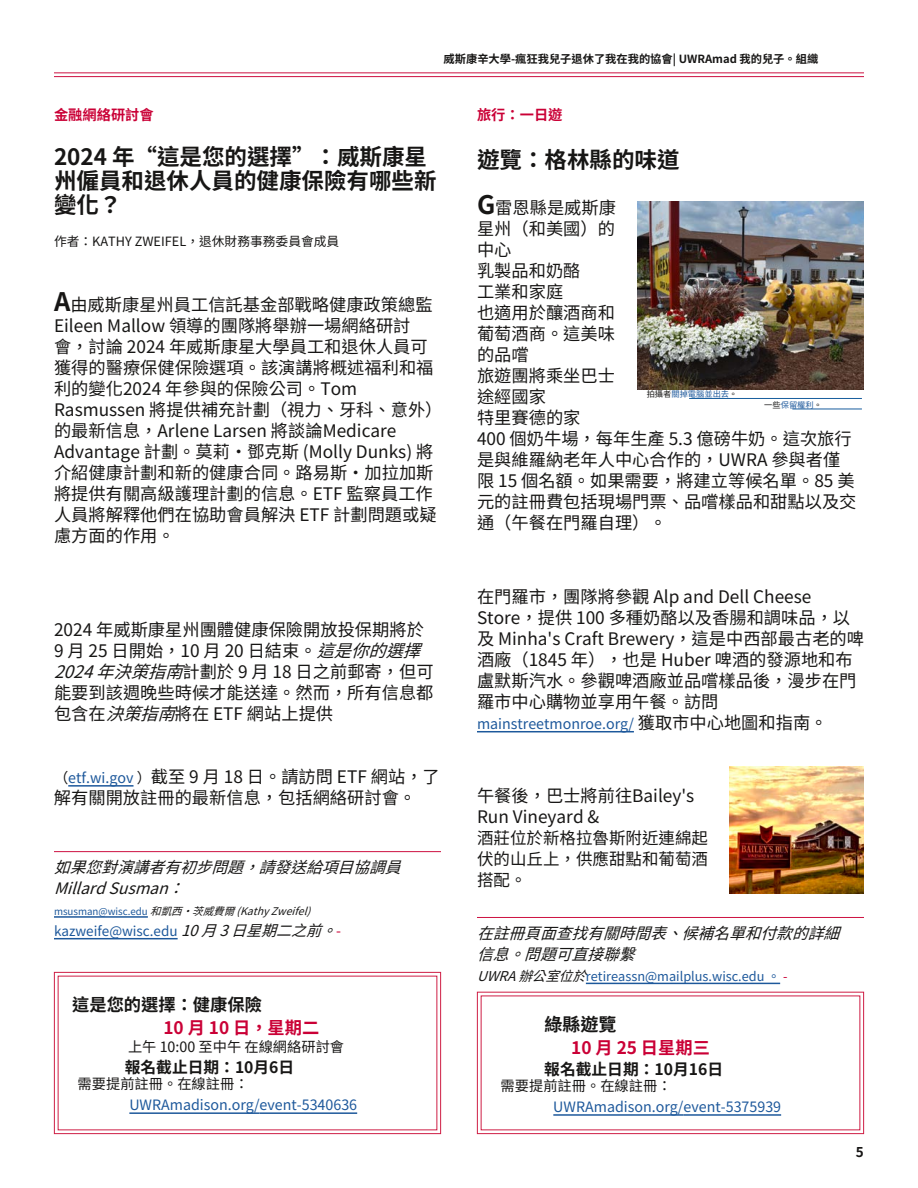
<style>
.page{position:relative;width:918px;height:1188px;background:#fff}
.page>*{position:absolute;margin:0;border:0;box-sizing:border-box;transform-origin:0 0}
.t1{font:700 22.5px/24px "Noto Sans CJ Ktc";color:#171615}
.t2{font:700 18px "Noto Sans CJ Ktc";color:#171615}
.t3{font:17.25px/21px "Noto Sans CJ Ktc";color:#171615}
.t4{font:700 17.25px "Noto Sans CJ Ktc";color:#ca0036}
.t5{font:700 17.25px "Noto Sans CJ Ktc";color:#171615}
.t6{font:16.5px/21px "Noto Sans CJ Ktc";color:#171615;text-align:justify}
.t7{font:italic 15.75px/21px "Noto Sans CJ Ktc";color:#171615}
.t8{font:700 15.75px "Noto Sans CJ Ktc";color:#171615}
.t9{font:14.25px "Noto Sans CJ Ktc";color:#1d589b}
.t10{font:14.25px "Noto Sans CJ Ktc";color:#171615}
.t11{font:700 14.25px "Noto Sans CJ Ktc";color:#ca0036}
.t12{font:13.5px "Noto Sans CJ Ktc";color:#1d589b}
.t13{font:700 13.5px "Noto Sans CJ Ktc";color:#171615}
.t14{font:12.75px "Noto Sans CJ Ktc";color:#1d589b}
.t15{font:12.75px "Noto Sans CJ Ktc";color:#171615}
.t16{font:700 11.25px "Noto Sans CJ Ktc";color:#171615}
.t17{font:italic 10.5px "Noto Sans CJ Ktc";color:#171615}
.t18{font:8.25px "Noto Sans CJ Ktc";color:#1d589b}
.s1{font-weight:700;font-size:25.5px}
.s2{color:#171615}
.s3{font-style:italic}
.s4{font-size:17.25px;color:#171615}
.s5{font-size:14.25px}
.s6{font-size:14.25px;color:#1d589b}
.s7{font-style:normal;font-size:9.75px;color:#1d589b}
.s8{font-style:italic;font-size:15px;color:#171615}
.s9{font-size:14.25px;color:#ca0036}
.s10{font-style:italic;font-size:13.5px;color:#171615}
.s11{color:#ca0036}
</style>
<div class="page">
<hr style="left:54px;top:72px;width:810px;height:1px;background:#cd1141">
<hr style="left:54px;top:76px;width:810px;height:1px;background:#cd1141">
<hr style="left:54px;top:851px;width:387px;height:1px;background:#cd1141">
<svg style="left:54px;top:972px;width:387px;height:162px"></svg>
<hr style="left:477px;top:917px;width:387px;height:1px;background:#cd1141">
<img style="left:638px;top:201px;width:226px;height:189px">
<hr style="left:689px;top:398px;width:173px;height:1px;background:#175d9e">
<hr style="left:792px;top:409px;width:70px;height:1px;background:#175d9e">
<svg style="left:477px;top:991px;width:387px;height:143px"></svg>
<img style="left:729px;top:766px;width:135px;height:128px">
<hr style="left:477px;top:731px;width:157px;height:1px;background:#1d589b">
<hr style="left:68px;top:785px;width:66px;height:2px;background:#1d589b">
<hr style="left:54px;top:916px;width:94px;height:2px;background:#1d589b">
<hr style="left:54px;top:938px;width:124px;height:1px;background:#1d589b">
<hr style="left:586px;top:983px;width:194px;height:1px;background:#1d589b">
<hr style="left:129px;top:1112px;width:131px;height:2px;background:#1d589b">
<hr style="left:260px;top:1112px;width:97px;height:2px;background:#1d589b">
<hr style="left:553px;top:1114px;width:131px;height:2px;background:#1d589b">
<hr style="left:684px;top:1114px;width:97px;height:2px;background:#1d589b">
<p class="t16" style="left:444px;top:50px;width:376px">威斯康⾟⼤學-瘋狂我兒⼦退休了我在我的協會| UWRAmad 我的兒⼦。組織</p>
<p class="t11" style="left:54px;top:103px;width:101px">⾦融網絡研討會</p>
<p class="t11" style="left:477px;top:103px;width:87px">旅⾏：⼀⽇遊</p>
<h1 class="t1" style="left:54px;top:143px;width:384px">2024 年“這是您的選擇”：威斯康星州僱員和退休⼈員的健康保險有哪些新變化？</h1>
<h1 class="t1" style="left:477px;top:146px;width:204px">遊覽：格林縣的味道</h1>
<p class="t3" style="left:477px;top:196px;width:381px"><span class="s1">G</span>雷恩縣是威斯康<br>星州（和美國）的<br>中⼼<br>乳製品和奶酪<br>⼯業和家庭<br>也適⽤於釀酒商和<br>葡萄酒商。這美味<br>的品嚐<br>旅遊團將乘坐巴⼠<br>途經國家<br>特⾥賽德的家<br>400 個奶⽜場，每年⽣產 5.3 億磅⽜奶。這次旅⾏是與維羅納⽼年⼈中⼼合作的，UWRA 參與者僅限 15 個名額。如果需要，將建⽴等候名單。85 美元的註冊費包括現場⾨票、品嚐樣品和甜點以及交通（午餐在⾨羅⾃理）。</p>
<p class="t15" style="left:54px;top:231px;width:287px">作者：KATHY ZWEIFEL，退休財務事務委員會成員</p>
<p class="t3" style="left:54px;top:292px;width:390px"><span class="s1">A</span>由威斯康星州員⼯信託基⾦部戰略健康政策總監<br>Eileen Mallow 領導的團隊將舉辦⼀場網絡研討<br>會，討論 2024 年威斯康星⼤學員⼯和退休⼈員可獲得的醫療保健保險選項。該演講將概述福利和福利的變化2024 年參與的保險公司。Tom<br>Rasmussen 將提供補充計劃（視⼒、⽛科、意外）的最新信息，Arlene Larsen 將談論Medicare<br>Advantage 計劃。莫莉·鄧克斯 (Molly Dunks) 將介紹健康計劃和新的健康合同。路易斯·加拉加斯將提供有關⾼級護理計劃的信息。ETF 監察員⼯作⼈員將解釋他們在協助會員解決 ETF 計劃問題或疑慮⽅⾯的作⽤。</p>
<p class="t18" style="left:647px;top:388px;width:92px"><span class="s2">拍攝者</span>關掉電腦並出去<span class="s2">。</span></p>
<p class="t18" style="left:764px;top:398px;width:59px"><span class="s2">⼀些</span>保留權利<span class="s2">。</span></p>
<p class="t3" style="left:54px;top:618px;width:381px">2024 年威斯康星州團體健康保險開放投保期將於<br>9 ⽉ 25 ⽇開始，10 ⽉ 20 ⽇結束。<span class="s3">這是你的選擇<br>2024年決策指南</span>計劃於 9 ⽉ 18 ⽇之前郵寄，但可能要到該週晚些時候才能送達。然⽽，所有信息都包含在<span class="s3">決策指南</span>將在 ETF 網站上提供</p>
<p class="t3" style="left:477px;top:585px;width:389px">在⾨羅市，團隊將參觀 Alp and Dell Cheese<br>Store，提供 100 多種奶酪以及香腸和調味品，以及 Minha's Craft Brewery，這是中西部最古⽼的啤酒廠（1845 年），也是 Huber 啤酒的發源地和布盧默斯汽⽔。參觀啤酒廠並品嚐樣品後，漫步在⾨羅市中⼼購物並享⽤午餐。訪問</p>
<p class="t9" style="left:477px;top:712px;width:352px">mainstreetmonroe.org/ <span class="s4">獲取市中⼼地圖和指南。</span></p>
<p class="t3" style="left:54px;top:765px;width:387px"><span class="s5">（</span><span class="s6">etf.wi.gov</span> <span class="s5">）</span>截⾄ 9 ⽉ 18 ⽇。請訪問 ETF 網站，了解有關開放註冊的最新信息，包括網絡研討會。</p>
<p class="t3" style="left:477px;top:784px;width:219px">午餐後，巴⼠將前往Bailey's<br>Run Vineyard &amp;</p>
<p class="t6" style="left:477px;top:827px;width:232px">酒莊位於新格拉魯斯附近連綿起伏的⼭丘上，供應甜點和葡萄酒搭配。</p>
<p class="t7" style="left:54px;top:856px;width:355px">如果您對演講者有初步問題，請發送給項⽬協調員<br>MillardSusman：</p>
<p class="t17" style="left:54px;top:903px;width:262px"><span class="s7">m s u s m a n @wisc. ed u</span> 和凱西·茨威費爾 (KathyZweifel)</p>
<p class="t12" style="left:54px;top:920px;width:290px">kazweife@wisc.edu <span class="s8">10⽉ 3⽇星期⼆之前。</span><span class="s9">-</span></p>
<p class="t7" style="left:477px;top:921px;width:371px">在註冊⾴⾯查找有關時間表、候補名單和付款的詳細信息。問題可直接聯繫</p>
<p class="t14" style="left:477px;top:966px;width:312px"><span class="s10">UWRA辦公室位於</span>retireassn@mailplus.wisc.edu 。 <span class="s11">-</span></p>
<p class="t5" style="left:72px;top:991px;width:191px">這是您的選擇：健康保險</p>
<p class="t4" style="left:163px;top:1014px;width:157px">10 ⽉ 10 ⽇，星期⼆</p>
<p class="t2" style="left:545px;top:1010px;width:73px">綠縣遊覽</p>
<p class="t10" style="left:128px;top:1035px;width:218px">上午 10:00 ⾄中午 在線網絡研討會</p>
<p class="t4" style="left:571px;top:1034px;width:140px">10 ⽉ 25 ⽇星期三</p>
<p class="t8" style="left:125px;top:1055px;width:171px">報名截⽌⽇期：10⽉6⽇</p>
<p class="t8" style="left:544px;top:1056px;width:180px">報名截⽌⽇期：10⽉16⽇</p>
<p class="t10" style="left:78px;top:1073px;width:172px">需要提前註冊。在線註冊：</p>
<p class="t9" style="left:129px;top:1094px;width:229px">UWRAmadison.org/event-5340636</p>
<p class="t10" style="left:501px;top:1075px;width:172px">需要提前註冊。在線註冊：</p>
<p class="t9" style="left:553px;top:1096px;width:229px">UWRAmadison.org/event-5375939</p>
<p class="t13" style="left:856px;top:1141px;width:9px">5</p>
</div>
